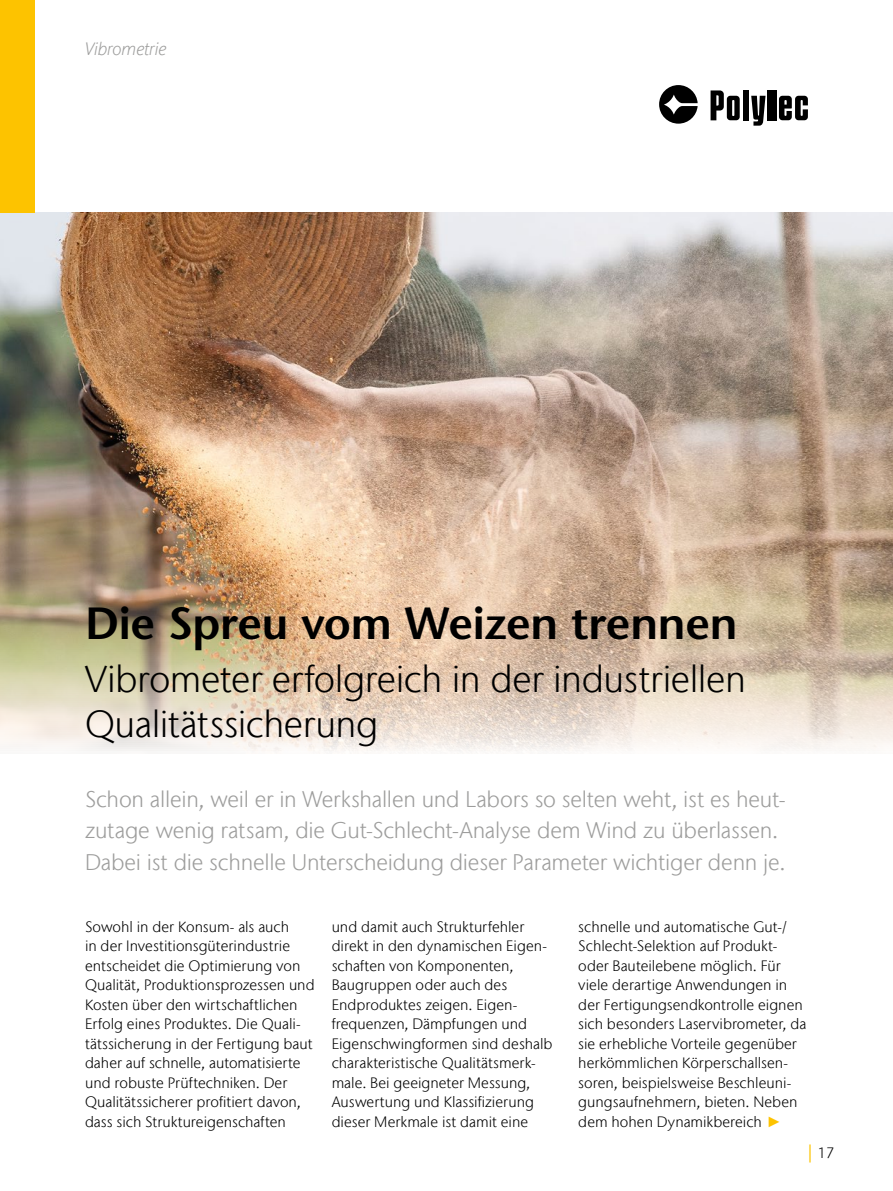
<style>
.page{position:relative;width:893px;height:1191px;background:#fff}
.page>*{position:absolute;margin:0;border:0;box-sizing:border-box;transform-origin:0 0}
.t1{font:600 45px "Stone Sans";letter-spacing:-.005em;color:#000}
.t2{font:300 37.5px/45px "Stone Sans IIITC Com";letter-spacing:-.015em;color:#000}
.t3{font:300 22.5px/31.5px "Stone Sans IIITC Com";letter-spacing:-.01em;color:#9d9d9c}
.t4{font:italic 300 18px "Stone Sans IIITC Com";color:#9d9d9c}
.t5{font:300 15px/19.5px "Stone Sans IIITC Com";color:#000}
.s1{font-family:"Arial Narrow";font-weight:400;color:#fdc300}
.s2{font-family:"Stone Serif";font-weight:400;font-size:18px;color:#fdc300}
</style>
<div class="page">
<div style="left:743px;top:90px;width:6px;height:30px;background:#000"></div>
<svg style="left:751px;top:96px;width:14px;height:30px"></svg>
<div style="left:767px;top:90px;width:9px;height:30px;background:#000"></div>
<svg style="left:711px;top:90px;width:29px;height:30px"></svg>
<svg style="left:659px;top:85px;width:39px;height:39px"></svg>
<svg style="left:779px;top:96px;width:29px;height:24px"></svg>
<img style="left:0;top:213px;width:893px;height:538px">
<div style="left:0;top:0;width:34px;height:213px;background:#fdc300"></div>
<p class="t4" style="left:85px;top:38px;width:83px">Vibrometrie</p>
<h1 class="t1" style="left:85px;top:596px;width:654px">Die Spreu vom Weizen trennen</h1>
<h2 class="t2" style="left:85px;top:656px;width:662px">Vibrometer erfolgreich in der industriellen<br>Qualitätssicherung</h2>
<h3 class="t3" style="left:85px;top:783px;width:702px">Schon allein, weil er in Werkshallen und Labors so selten weht, ist es heut&shy;zutage wenig ratsam, die Gut-Schlecht-Analyse dem Wind zu überlassen.<br>Dabei ist die schnelle Unterscheidung dieser Parameter wichtiger denn je.</h3>
<p class="t5" style="left:85px;top:916px;width:231px">Sowohl in der Konsum- als auch<br>in der Investitionsgüterindustrie entscheidet die Optimierung von Qualität, Produktionsprozessen und Kosten über den wirtschaftlichen Erfolg eines Produktes. Die Quali&shy;tätssicherung in der Fertigung baut daher auf schnelle, automatisierte und robuste Prüftechniken. Der Qualitätssicherer profitiert davon, dass sich Struktureigenschaften</p>
<p class="t5" style="left:332px;top:916px;width:222px">und damit auch Strukturfehler direkt in den dynamischen Eigen&shy;schaften von Komponenten,<br>Baugruppen oder auch des<br>Endproduktes zeigen. Eigen&shy;frequenzen, Dämpfungen und<br>Eigenschwingformen sind deshalb charakteristische Qualitätsmerk&shy;male. Bei geeigneter Messung,<br>Auswertung und Klassifizierung dieser Merkmale ist damit eine</p>
<p class="t5" style="left:578px;top:916px;width:229px">schnelle und automatische Gut-/ Schlecht-Selektion auf Produkt&shy;oder Bauteilebene möglich. Für viele derartige Anwendungen in der Fertigungsendkontrolle eignen sich besonders Laservibrometer, da sie erhebliche Vorteile gegenüber herkömmlichen Körperschallsen&shy;soren, beispielsweise Beschleuni&shy;gungsaufnehmern, bieten. Neben dem hohen Dynamikbereich <span class="s1">►</span></p>
<p class="t5" style="left:808px;top:1143px;width:28px"><span class="s2">|</span> 17</p>
</div>
